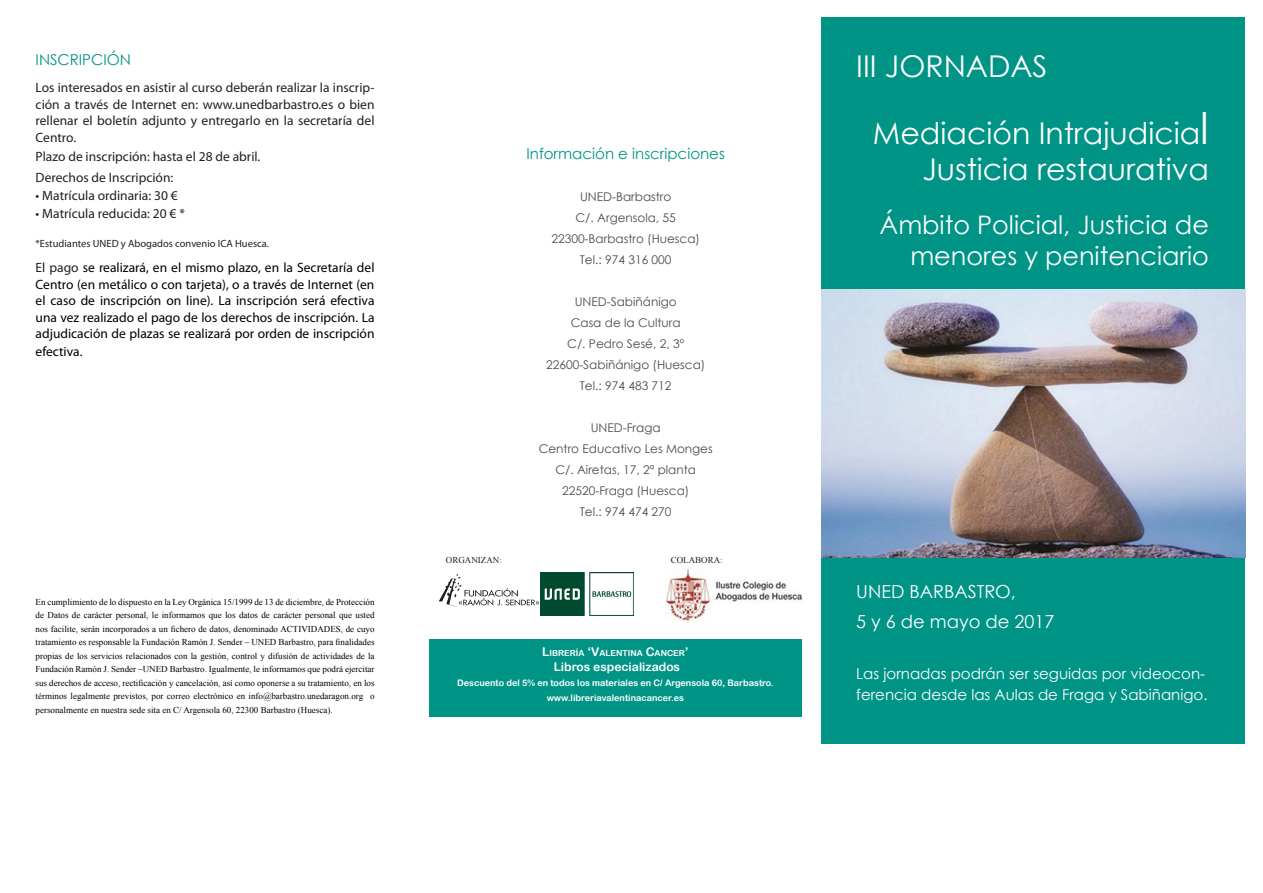
<style>
.page{position:relative;width:1263px;height:893px;background:#fff}
.page>*{position:absolute;margin:0;border:0;box-sizing:border-box;transform-origin:0 0}
.t1{font:30px "Century Gothic";color:#fff}
.t2{font:25.5px/30.6px "Century Gothic";color:#fff;text-align:right}
.t3{font:18px "Century Gothic";color:#fff}
.t4{font:15px/21px "Century Gothic";color:#fff}
.Body_Text{font:15px "Century Gothic";color:#009486}
.t5{font:13.5px/16.5px "Myriad Pro";color:#231f20;text-align:justify}
.t6{font:13.5px/16.5px "Myriad Pro";color:#000;text-align:justify}
.Body_Text-2{font:12px "Century Gothic";color:#494a4b}
.t7{font:12px "Arial Rounded MT Bold";color:#fff}
.t8{font:10.5px "Myriad Pro";color:#231f20}
.t9{font:9px/13.5px "Times New Roman";color:#000;text-align:justify}
.t10{font:9px/15px "Arial Rounded MT Bold";color:#fff;text-align:center}
.t11{font:9px "Times New Roman";color:#231f20}
.t12{font:8.4px "Arial Rounded MT Bold";color:#fff}
.s1{color:#231f20}
.s2{font-size:12px}
.s3{font-size:43.5px}
</style>
<div class="page">
<div style="left:822px;top:17px;width:423px;height:727px;background:#009486"></div>
<img style="left:438px;top:574px;width:102px;height:33px">
<img style="left:540px;top:573px;width:93px;height:42px">
<div style="left:429px;top:639px;width:373px;height:78px;background:#009486"></div>
<img style="left:822px;top:289px;width:424px;height:269px">
<img style="left:665px;top:568px;width:138px;height:54px">
<p class="Body_Text" style="left:36px;top:49px;width:97px">INSCRIPCIÓN</p>
<p class="t5" style="left:36px;top:79px;width:340px">Los interesados en asistir al curso deberán realizar la inscrip&shy;ción a través de Internet en: www.unedbarbastro.es o bien rellenar el boletín adjunto y entregarlo en la secretaría del Centro.</p>
<p class="t5" style="left:36px;top:148px;width:226px">Plazo de inscripción: hasta el 28 de abril.</p>
<p class="t5" style="left:36px;top:169px;width:139px">Derechos de Inscripción:</p>
<p class="t5" style="left:36px;top:187px;width:144px">• Matrícula ordinaria: 30 €</p>
<p class="t5" style="left:36px;top:205px;width:151px">• Matrícula reducida: 20 € *</p>
<p class="t8" style="left:36px;top:237px;width:235px">*Estudiantes UNED y Abogados convenio ICA Huesca.</p>
<p class="t6" style="left:36px;top:259px;width:340px"><span class="s1">El pago</span> se realizará, en el mismo plazo, en la Secretaría del Centro (en metálico o con tarjeta), o a través de Internet (en el caso de inscripción on line). La inscripción será efectiva una vez realizado el pago de los derechos de inscripción. La adjudicación de plazas se realizará por orden de inscripción</p>
<p class="t6" style="left:36px;top:343px;width:48px">efectiva.</p>
<p class="t9" style="left:36px;top:595px;width:340px">En cumplimiento de lo dispuesto en la Ley Orgánica 15/1999 de 13 de diciembre, de Protección de Datos de carácter personal, le informamos que los datos de carácter personal que usted nos facilite, serán incorporados a un fichero de datos, denominado ACTIVIDADES, de cuyo tratamiento es responsable la Fundación Ramón J. Sender – UNED Barbastro, para finalidades propias de los servicios relacionados con la gestión, control y difusión de actividades de la Fundación Ramón J. Sender –UNED Barbastro. Igualmente, le informamos que podrá ejercitar sus derechos de acceso, rectificación y cancelación, así como oponerse a su tratamiento, en los términos legalmente previstos, por correo electrónico en info@barbastro.unedaragon.org o personalmente en nuestra sede sita en C/ Argensola 60, 22300 Barbastro (Huesca).</p>
<p class="Body_Text" style="left:526px;top:143px;width:200px">Información e inscripciones</p>
<p class="Body_Text-2" style="left:580px;top:189px;width:93px">UNED-Barbastro</p>
<p class="Body_Text-2" style="left:575px;top:210px;width:102px">C/. Argensola, 55</p>
<p class="Body_Text-2" style="left:551px;top:231px;width:150px">22300-Barbastro (Huesca)</p>
<p class="Body_Text-2" style="left:580px;top:252px;width:93px">Tel.: 974 316 000</p>
<p class="Body_Text-2" style="left:575px;top:294px;width:104px">UNED-Sabiñánigo</p>
<p class="Body_Text-2" style="left:571px;top:315px;width:112px">Casa de la Cultura</p>
<p class="Body_Text-2" style="left:567px;top:336px;width:118px">C/. Pedro Sesé, 2, 3º</p>
<p class="Body_Text-2" style="left:546px;top:357px;width:161px">22600-Sabiñánigo (Huesca)</p>
<p class="Body_Text-2" style="left:580px;top:378px;width:93px">Tel.: 974 483 712</p>
<p class="Body_Text-2" style="left:591px;top:420px;width:71px">UNED-Fraga</p>
<p class="Body_Text-2" style="left:539px;top:441px;width:176px">Centro Educativo Les Monges</p>
<p class="Body_Text-2" style="left:555px;top:462px;width:142px">C/. Airetas, 17, 2ª planta</p>
<p class="Body_Text-2" style="left:562px;top:483px;width:129px">22520-Fraga (Huesca)</p>
<p class="Body_Text-2" style="left:580px;top:504px;width:93px">Tel.: 974 474 270</p>
<p class="t11" style="left:446px;top:554px;width:57px">ORGANIZAN:</p>
<p class="t11" style="left:671px;top:554px;width:54px">COLABORA:</p>
<p class="t12" style="left:542px;top:648px;width:148px"><span class="s2">L</span>IBRERÍA <span class="s2">‘V</span>ALENTINA <span class="s2">C</span>ANCER<span class="s2">’</span></p>
<p class="t7" style="left:554px;top:660px;width:128px">Libros especializados</p>
<p class="t10" style="left:457px;top:675px;width:318px">Descuento del 5% en todos los materiales en C/ Argensola 60, Barbastro. www.libreriavalentinacancer.es</p>
<p class="t1" style="left:856px;top:45px;width:193px">III JORNADAS</p>
<p class="t1" style="left:873px;top:112px;width:338px">Mediación Intrajudicia<span class="s3">l</span></p>
<p class="t1" style="left:922px;top:148px;width:288px">Justicia restaurativa</p>
<p class="t2" style="left:879px;top:209px;width:331px">Ámbito Policial, Justicia de menores y penitenciario</p>
<p class="t3" style="left:856px;top:579px;width:161px">UNED BARBASTRO,</p>
<p class="t3" style="left:856px;top:609px;width:200px">5 y 6 de mayo de 2017</p>
<p class="t4" style="left:856px;top:663px;width:353px">Las jornadas podrán ser seguidas por videocon&shy;ferencia desde las Aulas de Fraga y Sabiñanigo.</p>
</div>
